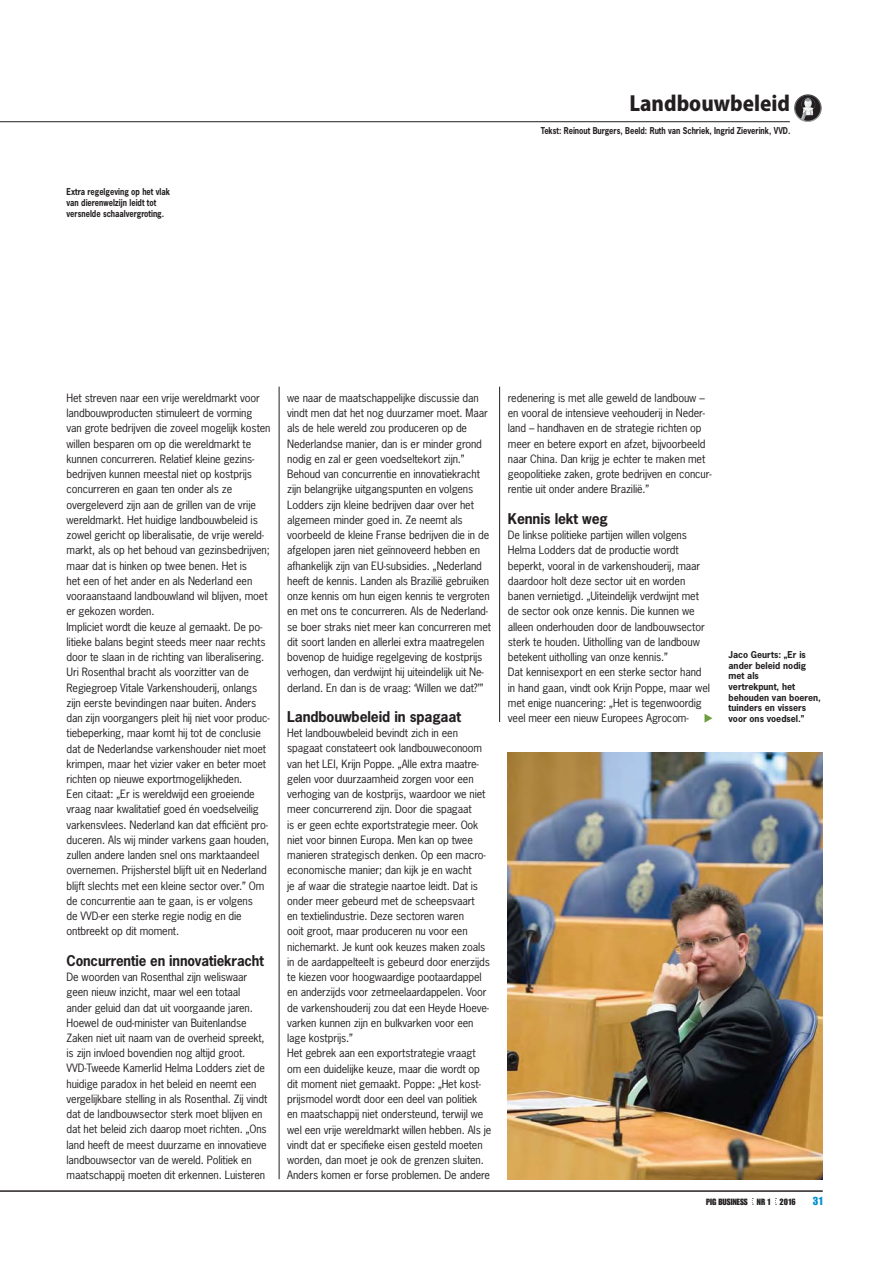
<style>
.page{position:relative;width:893px;height:1263px;background:#fff}
.page>*{position:absolute;margin:0;border:0;box-sizing:border-box;transform-origin:0 0}
.t1{font:20.25px "Koz Go Pro Heavy 90 msp RKSJ H";color:#231f20}
.t2{font:700 13.95px "News Gothic Std";letter-spacing:-.01em;color:#231f20}
.t3{font:700 13.95px "News Gothic Std";letter-spacing:-.01em;color:#231f20;scale:.96 1}
.t4{font:11.4px "Impact LT Std";color:#0392ce}
.t5{font:10.8px/15.3px "News Gothic Std";letter-spacing:-.01em;color:#231f20}
.t6{font:700 8.85px/10.6px "News Gothic Std";color:#231f20;scale:.85 1}
.t7{font:700 8.85px/10.6px "News Gothic Std";color:#231f20}
.t8{font:8.85px "Impact LT Std";color:#231f20}
</style>
<div class="page">
<hr style="left:499px;top:387px;width:1px;height:335px;background:#231f20">
<hr style="left:0;top:1191px;width:823px;height:1px;background:#231f20">
<hr style="left:0;top:121px;width:790px;height:1px;background:#231f20">
<svg style="left:794px;top:94px;width:28px;height:28px"></svg>
<hr style="left:279px;top:387px;width:1px;height:792px;background:#231f20">
<img style="left:508px;top:752px;width:315px;height:427px">
<svg style="left:704px;top:927px;width:8px;height:9px"></svg>
<p class="t6" style="left:67px;top:187px;width:123px">Extra regelgeving op het vlak van dierenwelzijn leidt tot versnelde schaalvergroting.</p>
<h1 class="t1" style="left:629px;top:96px;width:162px">Landbouwbeleid</h1>
<p class="t6" style="left:541px;top:126px;width:295px">Tekst: Reinout Burgers, Beeld: Ruth van Schriek, Ingrid Zieverink, VVD.</p>
<p class="t5" style="left:67px;top:391px;width:205px">Het streven naar een vrije wereldmarkt voor landbouwproducten stimuleert de vorming<br>van grote bedrijven die zoveel mogelijk kosten willen besparen om op die wereldmarkt te kunnen concurreren. Relatief kleine gezins&shy;bedrijven kunnen meestal niet op kostprijs concurreren en gaan ten onder als ze overgeleverd zijn aan de grillen van de vrije wereldmarkt. Het huidige landbouwbeleid is zowel gericht op liberalisatie, de vrije wereld&shy;markt, als op het behoud van gezinsbedrijven; maar dat is hinken op twee benen. Het is<br>het een of het ander en als Nederland een vooraanstaand landbouwland wil blijven, moet er gekozen worden.<br>Impliciet wordt die keuze al gemaakt. De po&shy;litieke balans begint steeds meer naar rechts door te slaan in de richting van liberalisering.<br>Uri Rosenthal bracht als voorzitter van de Regiegroep Vitale Varkenshouderij, onlangs zijn eerste bevindingen naar buiten. Anders dan zijn voorgangers pleit hij niet voor produc&shy;tiebeperking, maar komt hij tot de conclusie dat de Nederlandse varkenshouder niet moet krimpen, maar het vizier vaker en beter moet richten op nieuwe exportmogelijkheden.<br>Een citaat: „Er is wereldwijd een groeiende vraag naar kwalitatief goed én voedselveilig varkensvlees. Nederland kan dat efficiënt pro&shy;duceren. Als wij minder varkens gaan houden, zullen andere landen snel ons marktaandeel overnemen. Prijsherstel blijft uit en Nederland blijft slechts met een kleine sector over.” Om de concurrentie aan te gaan, is er volgens<br>de VVD-er een sterke regie nodig en die ontbreekt op dit moment.</p>
<p class="t3" style="left:67px;top:955px;width:207px">Concurrentie en innovatiekracht</p>
<p class="t5" style="left:67px;top:970px;width:202px">De woorden van Rosenthal zijn weliswaar geen nieuw inzicht, maar wel een totaal ander geluid dan dat uit voorgaande jaren.<br>Hoewel de oud-minister van Buitenlandse Zaken niet uit naam van de overheid spreekt, is zijn invloed bovendien nog altijd groot.<br>VVD-Tweede Kamerlid Helma Lodders ziet de huidige paradox in het beleid en neemt een vergelijkbare stelling in als Rosenthal. Zij vindt dat de landbouwsector sterk moet blijven en dat het beleid zich daarop moet richten. „Ons land heeft de meest duurzame en innovatieve landbouwsector van de wereld. Politiek en maatschappij moeten dit erkennen. Luisteren</p>
<p class="t5" style="left:287px;top:391px;width:205px">we naar de maatschappelijke discussie dan vindt men dat het nog duurzamer moet. Maar als de hele wereld zou produceren op de Nederlandse manier, dan is er minder grond nodig en zal er geen voedseltekort zijn.” Behoud van concurrentie en innovatiekracht zijn belangrijke uitgangspunten en volgens Lodders zijn kleine bedrijven daar over het algemeen minder goed in. Ze neemt als voorbeeld de kleine Franse bedrijven die in de afgelopen jaren niet geïnnoveerd hebben en afhankelijk zijn van EU-subsidies. „Nederland heeft de kennis. Landen als Brazilië gebruiken onze kennis om hun eigen kennis te vergroten en met ons te concurreren. Als de Nederland&shy;se boer straks niet meer kan concurreren met dit soort landen en allerlei extra maatregelen bovenop de huidige regelgeving de kostprijs verhogen, dan verdwijnt hij uiteindelijk uit Ne&shy;derland. En dan is de vraag: ‘Willen we dat?’”</p>
<p class="t2" style="left:287px;top:711px;width:175px">Landbouwbeleid in spagaat</p>
<p class="t5" style="left:287px;top:726px;width:206px">Het landbouwbeleid bevindt zich in een spagaat constateert ook landbouweconoom van het LEI, Krijn Poppe. „Alle extra maatre&shy;gelen voor duurzaamheid zorgen voor een verhoging van de kostprijs, waardoor we niet meer concurrerend zijn. Door die spagaat<br>is er geen echte exportstrategie meer. Ook niet voor binnen Europa. Men kan op twee manieren strategisch denken. Op een macro&shy;economische manier; dan kijk je en wacht<br>je af waar die strategie naartoe leidt. Dat is onder meer gebeurd met de scheepsvaart<br>en textielindustrie. Deze sectoren waren<br>ooit groot, maar produceren nu voor een nichemarkt. Je kunt ook keuzes maken zoals in de aardappelteelt is gebeurd door enerzijds te kiezen voor hoogwaardige pootaardappel en anderzijds voor zetmeelaardappelen. Voor de varkenshouderij zou dat een Heyde Hoeve&shy;varken kunnen zijn en bulkvarken voor een lage kostprijs.”<br>Het gebrek aan een exportstrategie vraagt om een duidelijke keuze, maar die wordt op dit moment niet gemaakt. Poppe: „Het kost&shy;prijsmodel wordt door een deel van politiek<br>en maatschappij niet ondersteund, terwijl we wel een vrije wereldmarkt willen hebben. Als je vindt dat er specifieke eisen gesteld moeten worden, dan moet je ook de grenzen sluiten.<br>Anders komen er forse problemen. De andere</p>
<p class="t5" style="left:508px;top:391px;width:205px">redenering is met alle geweld de landbouw – en vooral de intensieve veehouderij in Neder&shy;land – handhaven en de strategie richten op meer en betere export en afzet, bijvoorbeeld naar China. Dan krijg je echter te maken met geopolitieke zaken, grote bedrijven en concur&shy;rentie uit onder andere Brazilië.”</p>
<p class="t2" style="left:508px;top:513px;width:102px">Kennis lekt weg</p>
<p class="t5" style="left:508px;top:528px;width:204px">De linkse politieke partijen willen volgens Helma Lodders dat de productie wordt beperkt, vooral in de varkenshouderij, maar daardoor holt deze sector uit en worden banen vernietigd. „Uiteindelijk verdwijnt met de sector ook onze kennis. Die kunnen we alleen onderhouden door de landbouwsector sterk te houden. Uitholling van de landbouw betekent uitholling van onze kennis.”<br>Dat kennisexport en een sterke sector hand in hand gaan, vindt ook Krijn Poppe, maar wel met enige nuancering: „Het is tegenwoordig veel meer een nieuw Europees Agrocom-</p>
<p class="t7" style="left:728px;top:650px;width:94px">Jaco Geurts: „Er is ander beleid nodig met als<br>vertrekpunt, het behouden van boeren, tuinders en vissers voor ons voedsel.”</p>
<p class="t8" style="left:706px;top:1196px;width:91px">PIG BUSINESS NR 1 2016</p>
<p class="t4" style="left:813px;top:1194px;width:11px">31</p>
</div>
